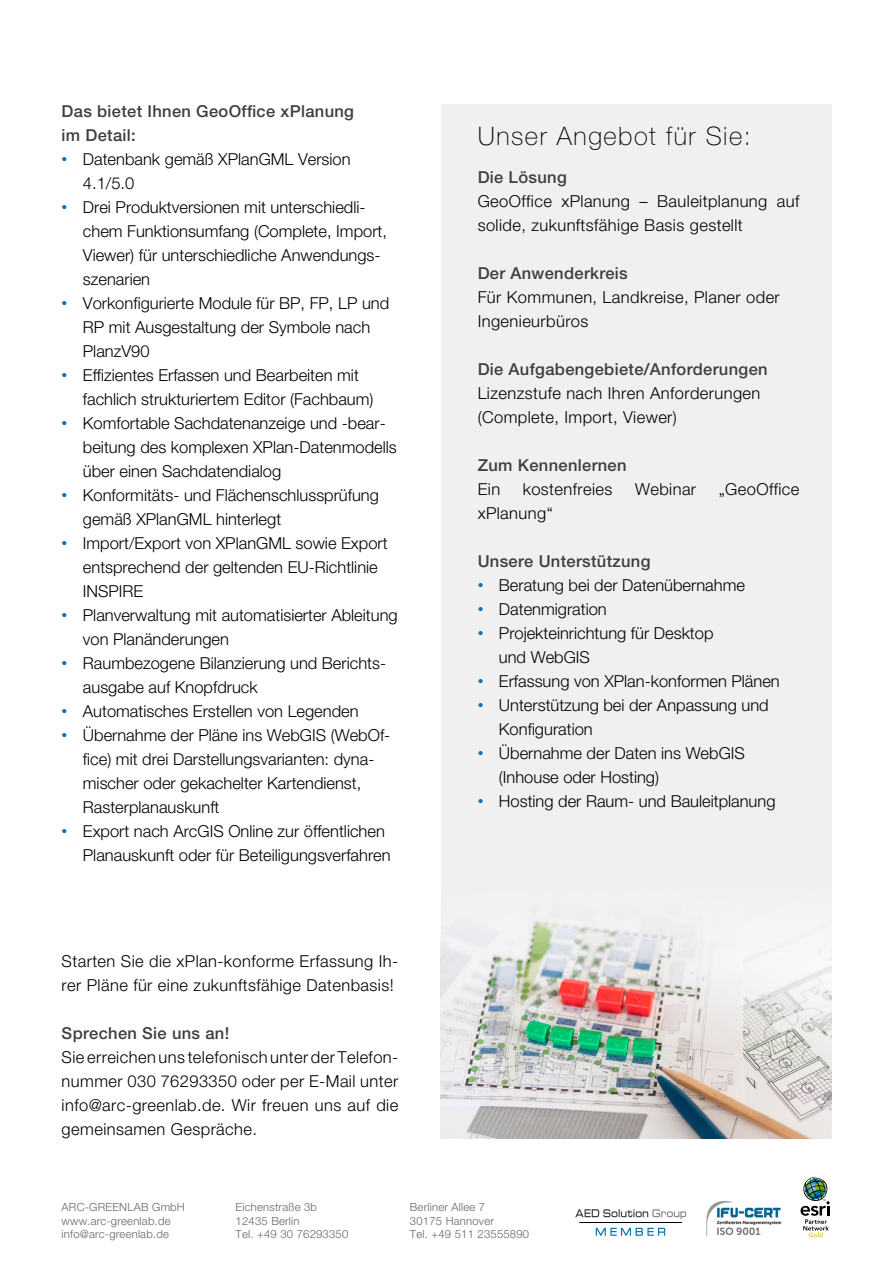
<style>
.page{position:relative;width:893px;height:1263px;background:#fff}
.page>*{position:absolute;margin:0;border:0;box-sizing:border-box;transform-origin:0 0}
.t1{font:100 25.5px "Helvetica Neue";letter-spacing:.06em;color:#000}
.t2{font:300 16.5px/24px "Helvetica Neue";color:#000}
.t3{font:300 16.5px/24px "Helvetica Neue";letter-spacing:.025em;color:#000}
.t4{font:500 16.5px/24px "Helvetica Neue";letter-spacing:.02em;color:#3e3d40}
.t5{font:300 11.25px/13.5px "Helvetica Neue";letter-spacing:.02em;color:#646567}
.s1{font-family:"Arial";font-weight:400;color:#006fb7}
</style>
<div class="page">
<svg style="left:800px;top:1177px;width:30px;height:60px"></svg>
<svg style="left:596px;top:1228px;width:69px;height:8px"></svg>
<hr style="left:579px;top:1222px;width:103px;height:1px;background:#000">
<svg style="left:575px;top:1209px;width:111px;height:10px"></svg>
<img style="left:706px;top:1201px;width:76px;height:36px">
<div style="left:441px;top:104px;width:390px;height:871px;background:#f0f0f1"></div>
<img style="left:441px;top:921px;width:390px;height:218px">
<p class="t4" style="left:62px;top:99px;width:294px">Das bietet Ihnen GeoOffice xPlanung im Detail:</p>
<p class="t2" style="left:83px;top:147px;width:269px;text-indent:-21px"><span class="s1">•</span> Datenbank gemäß XPlanGML Version<br>4.1/5.0</p>
<p class="t2" style="left:83px;top:195px;width:306px;text-indent:-21px"><span class="s1">•</span> Drei Produktversionen mit unterschiedli&shy;chem Funktionsumfang (Complete, Import, Viewer) für unterschiedliche Anwendungs&shy;szenarien</p>
<p class="t2" style="left:83px;top:291px;width:308px;text-indent:-21px"><span class="s1">•</span> Vorkonfigurierte Module für BP, FP, LP und<br>RP mit Ausgestaltung der Symbole nach<br>PlanzV90</p>
<p class="t2" style="left:83px;top:363px;width:292px;text-indent:-21px"><span class="s1">•</span> Effizientes Erfassen und Bearbeiten mit fachlich strukturiertem Editor (Fachbaum)</p>
<p class="t2" style="left:83px;top:411px;width:315px;text-indent:-21px"><span class="s1">•</span> Komfortable Sachdatenanzeige und -bear&shy;beitung des komplexen XPlan-Datenmodells über einen Sachdatendialog</p>
<p class="t2" style="left:83px;top:483px;width:298px;text-indent:-21px"><span class="s1">•</span> Konformitäts- und Flächenschlussprüfung gemäß XPlanGML hinterlegt</p>
<p class="t2" style="left:83px;top:531px;width:306px;text-indent:-21px"><span class="s1">•</span> Import/Export von XPlanGML sowie Export entsprechend der geltenden EU-Richtlinie<br>INSPIRE</p>
<p class="t2" style="left:83px;top:603px;width:316px;text-indent:-21px"><span class="s1">•</span> Planverwaltung mit automatisierter Ableitung von Planänderungen</p>
<p class="t2" style="left:83px;top:651px;width:305px;text-indent:-21px"><span class="s1">•</span> Raumbezogene Bilanzierung und Berichts&shy;ausgabe auf Knopfdruck</p>
<p class="t2" style="left:62px;top:699px;width:298px"><span class="s1">•</span> Automatisches Erstellen von Legenden</p>
<p class="t2" style="left:83px;top:723px;width:309px;text-indent:-21px"><span class="s1">•</span> Übernahme der Pläne ins WebGIS (WebOf&shy;fice) mit drei Darstellungsvarianten: dyna&shy;mischer oder gekachelter Kartendienst, Rasterplanauskunft</p>
<p class="t2" style="left:83px;top:819px;width:309px;text-indent:-21px"><span class="s1">•</span> Export nach ArcGIS Online zur öffentlichen<br>Planauskunft oder für Beteiligungsverfahren</p>
<p class="t3" style="left:62px;top:949px;width:338px">Starten Sie die xPlan-konforme Erfassung Ih&shy;rer Pläne für eine zukunftsfähige Datenbasis!</p>
<p class="t4" style="left:62px;top:1021px;width:169px">Sprechen Sie uns an!</p>
<p class="t2" style="left:62px;top:1045px;width:338px;text-align:justify">Sie erreichen uns telefonisch unter der Telefon&shy;nummer 030 76293350 oder per E-Mail unter info@arc-greenlab.de. Wir freuen uns auf die gemeinsamen Gespräche.</p>
<h1 class="t1" style="left:478px;top:122px;width:275px">Unser Angebot für Sie:</h1>
<p class="t4" style="left:478px;top:165px;width:91px">Die Lösung</p>
<p class="t3" style="left:478px;top:188px;width:323px">GeoOffice xPlanung – Bauleitplanung auf solide, zukunftsfähige Basis gestellt</p>
<p class="t4" style="left:478px;top:261px;width:152px">Der Anwenderkreis</p>
<p class="t3" style="left:478px;top:284px;width:304px">Für Kommunen, Landkreise, Planer oder<br>Ingenieurbüros</p>
<p class="t4" style="left:478px;top:357px;width:291px">Die Aufgabengebiete/Anforderungen</p>
<p class="t3" style="left:478px;top:380px;width:284px">Lizenzstufe nach Ihren Anforderungen (Complete, Import, Viewer)</p>
<p class="t4" style="left:478px;top:453px;width:150px">Zum Kennenlernen</p>
<p class="t2" style="left:478px;top:476px;width:24px">Ein</p>
<p class="t3" style="left:523px;top:476px;width:91px">kostenfreies</p>
<p class="t3" style="left:635px;top:476px;width:63px">Webinar</p>
<p class="t3" style="left:719px;top:476px;width:82px">„GeoOffice</p>
<p class="t3" style="left:478px;top:500px;width:77px">xPlanung“</p>
<p class="t4" style="left:478px;top:549px;width:174px">Unsere Unterstützung</p>
<p class="t2" style="left:478px;top:572px;width:269px"><span class="s1">•</span> Beratung bei der Datenübernahme</p>
<p class="t2" style="left:478px;top:596px;width:131px"><span class="s1">•</span> Datenmigration</p>
<p class="t2" style="left:499px;top:620px;width:216px;text-indent:-21px"><span class="s1">•</span> Projekteinrichtung für Desktop und WebGIS</p>
<p class="t2" style="left:478px;top:668px;width:304px"><span class="s1">•</span> Erfassung von XPlan-konformen Plänen</p>
<p class="t2" style="left:499px;top:692px;width:271px;text-indent:-21px"><span class="s1">•</span> Unterstützung bei der Anpassung und<br>Konfiguration</p>
<p class="t2" style="left:499px;top:740px;width:248px;text-indent:-21px"><span class="s1">•</span> Übernahme der Daten ins WebGIS (Inhouse oder Hosting)</p>
<p class="t2" style="left:478px;top:788px;width:299px"><span class="s1">•</span> Hosting der Raum- und Bauleitplanung</p>
<p class="t5" style="left:62px;top:1200px;width:125px">ARC-GREENLAB GmbH www.arc-greenlab.de info@arc-greenlab.de</p>
<p class="t5" style="left:236px;top:1200px;width:114px">Eichenstraße 3b<br>12435 Berlin<br>Tel. +49 30 76293350</p>
<p class="t5" style="left:410px;top:1200px;width:121px">Berliner Allee 7<br>30175 Hannover<br>Tel. +49 511 23555890</p>
</div>
